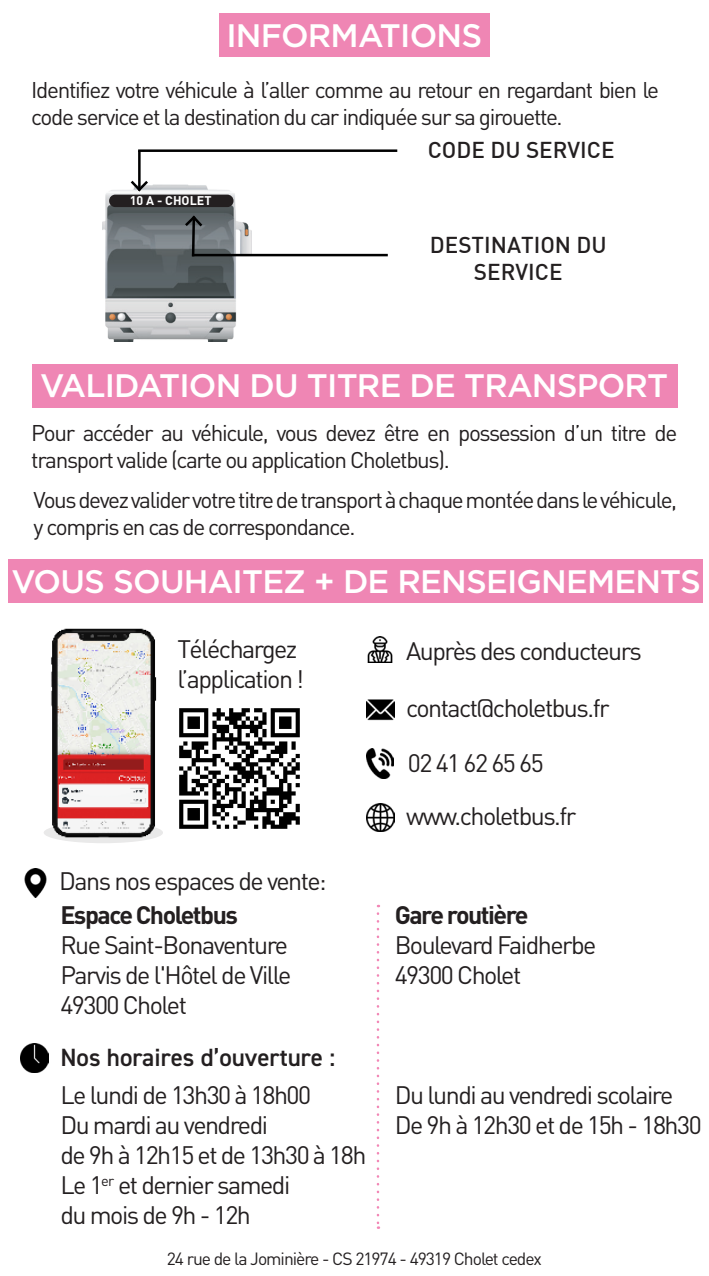
<style>
.page{position:relative;width:709px;height:1276px;background:#fff}
.page>*{position:absolute;margin:0;border:0;box-sizing:border-box;transform-origin:0 0}
.t1{font:500 32.5px "Gotham";letter-spacing:-.025em;color:#fff}
.t2{font:25px "DIN";letter-spacing:-.06em;color:#231f20}
.t3{font:700 25px "DIN";letter-spacing:-.06em;color:#231f20}
.t4{font:600 25px "DIN2014";color:#231f20}
.t5{font:22.5px/27px "DIN";letter-spacing:-.06em;color:#231f20}
.t6{font:500 22.5px/27px "DIN";color:#231f20;text-align:center}
.Normal_e{font:17.5px "DIN";letter-spacing:-.06em;color:#231f20}
.t7{font:700 12.5px "DIN";color:#fff}
</style>
<div class="page">
<img style="left:102px;top:185px;width:150px;height:157px">
<div style="left:110px;top:196px;width:122px;height:10px;background:#231f20;border-radius:5px"></div>
<div style="left:109px;top:195px;width:124px;height:12px;border:2px solid #231f20;border-radius:5px"></div>
<hr style="left:138px;top:149px;width:259px;height:3px;background:#000001">
<hr style="left:138px;top:151px;width:3px;height:39px;background:#000001">
<svg style="left:128px;top:178px;width:23px;height:16px"></svg>
<hr style="left:192px;top:254px;width:196px;height:2px;background:#000">
<div style="left:32px;top:364px;width:645px;height:43px;background:#ef86b4"></div>
<hr style="left:192px;top:217px;width:3px;height:39px;background:#000">
<svg style="left:182px;top:213px;width:23px;height:16px"></svg>
<div style="left:219px;top:13px;width:271px;height:43px;background:#ef86b4"></div>
<div style="left:8px;top:559px;width:694px;height:43px;background:#ef86b4"></div>
<svg style="left:377px;top:913px;width:2px;height:316px"></svg>
<img style="left:366px;top:748px;width:27px;height:30px">
<img style="left:366px;top:699px;width:29px;height:22px">
<img style="left:24px;top:869px;width:23px;height:28px">
<img style="left:367px;top:636px;width:26px;height:27px">
<img style="left:20px;top:1043px;width:29px;height:29px">
<img style="left:366px;top:803px;width:29px;height:28px">
<div style="left:44px;top:822px;width:119px;height:21px;background:#e9e9e9;border-radius:50%"></div>
<img style="left:48px;top:628px;width:113px;height:212px">
<img style="left:179px;top:708px;width:121px;height:121px">
<p class="t1" style="left:226px;top:15px;width:257px">INFORMATIONS</p>
<p class="t5" style="left:31px;top:75px;width:629px">Identifiez votre véhicule à l’aller comme au retour en regardant bien le code service et la destination du car indiquée sur sa girouette.</p>
<p class="t7" style="left:130px;top:192px;width:83px">10 A - CHOLET</p>
<p class="t6" style="left:428px;top:136px;width:188px">CODE DU SERVICE</p>
<p class="t6" style="left:430px;top:231px;width:178px">DESTINATION DU<br>SERVICE</p>
<p class="t1" style="left:40px;top:365px;width:629px">VALIDATION DU TITRE DE TRANSPORT</p>
<p class="t5" style="left:31px;top:419px;width:647px">Pour accéder au véhicule, vous devez être en possession d’un titre de transport valide (carte ou application Choletbus).</p>
<p class="t5" style="left:34px;top:485px;width:645px">Vous devez valider votre titre de transport à chaque montée dans le véhicule, y compris en cas de correspondance.</p>
<p class="t1" style="left:11px;top:560px;width:691px">VOUS SOUHAITEZ + DE RENSEIGNEMENTS</p>
<p class="t2" style="left:177px;top:633px;width:122px">Téléchargez</p>
<p class="t2" style="left:177px;top:663px;width:128px">l’application !</p>
<p class="t2" style="left:59px;top:865px;width:269px">Dans nos espaces de vente:</p>
<p class="t3" style="left:60px;top:898px;width:179px">Espace Choletbus</p>
<p class="t2" style="left:60px;top:929px;width:229px">Rue Saint-Bonaventure</p>
<p class="t2" style="left:60px;top:959px;width:232px">Parvis de l'Hôtel de Ville</p>
<p class="t2" style="left:60px;top:989px;width:128px">49300 Cholet</p>
<p class="t4" style="left:60px;top:1041px;width:276px">Nos horaires d’ouverture :</p>
<p class="t2" style="left:60px;top:1079px;width:252px">Le lundi de 13h30 à 18h00</p>
<p class="t2" style="left:60px;top:1109px;width:209px">Du mardi au vendredi</p>
<p class="t2" style="left:60px;top:1139px;width:307px">de 9h à 12h15 et de 13h30 à 18h</p>
<p class="t2" style="left:60px;top:1169px;width:231px">Le 1<sup>er</sup> et dernier samedi</p>
<p class="t2" style="left:60px;top:1199px;width:192px">du mois de 9h - 12h</p>
<p class="t2" style="left:406px;top:635px;width:237px">Auprès des conducteurs</p>
<p class="t2" style="left:406px;top:692px;width:205px">contact@choletbus.fr</p>
<p class="t2" style="left:408px;top:748px;width:137px">02 41 62 65 65</p>
<p class="t2" style="left:406px;top:800px;width:172px">www.choletbus.fr</p>
<p class="t3" style="left:395px;top:898px;width:135px">Gare routière</p>
<p class="t2" style="left:395px;top:929px;width:203px">Boulevard Faidherbe</p>
<p class="t2" style="left:395px;top:959px;width:128px">49300 Cholet</p>
<p class="t2" style="left:395px;top:1079px;width:280px">Du lundi au vendredi scolaire</p>
<p class="t2" style="left:395px;top:1109px;width:308px">De 9h à 12h30 et de 15h - 18h30</p>
<p class="Normal_e" style="left:167px;top:1247px;width:376px">24 rue de la Jominière - CS 21974 - 49319 Cholet cedex</p>
</div>
